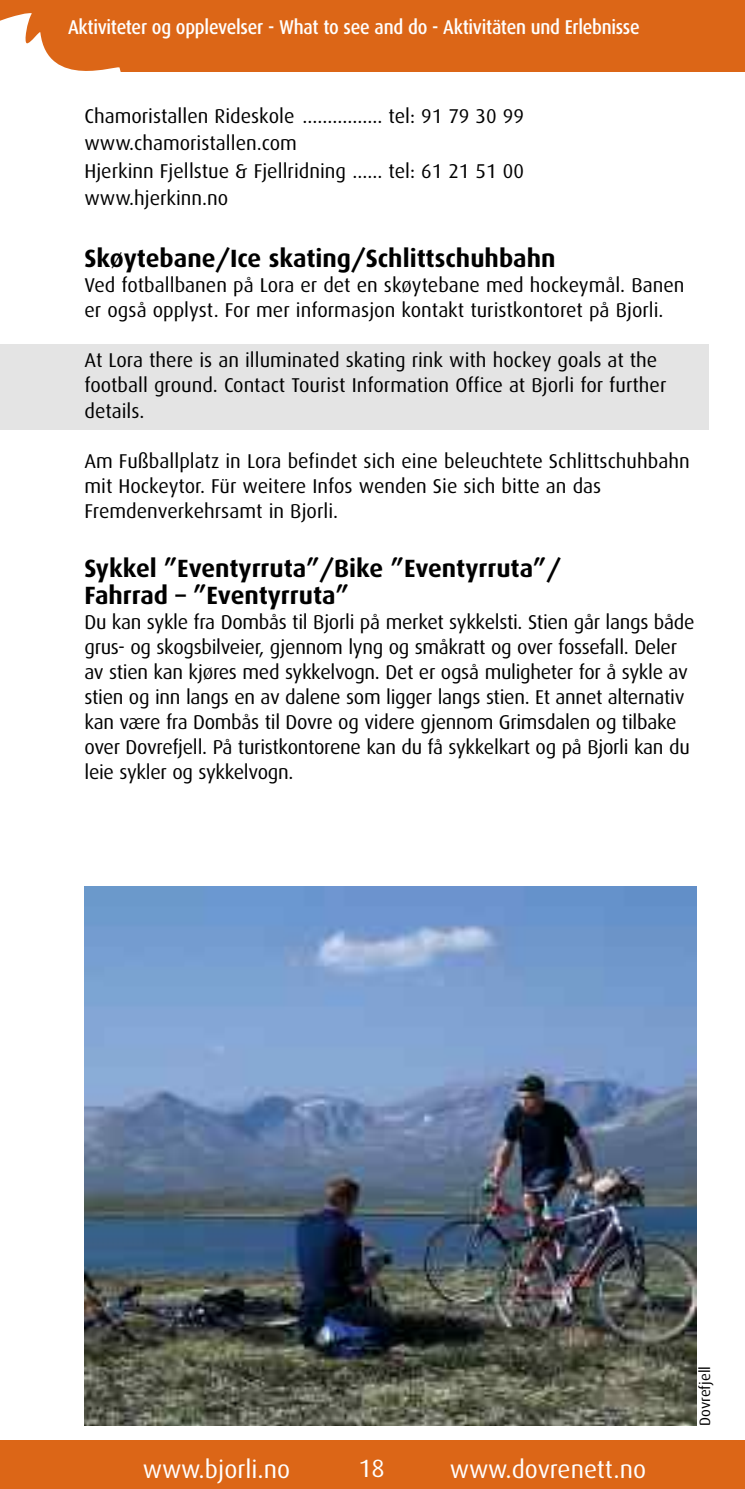
<style>
.page{position:relative;width:745px;height:1489px;background:#fff}
.page>*{position:absolute;margin:0;border:0;box-sizing:border-box;transform-origin:0 0}
.t1{font:700 25px/27.5px "Dax";color:#000}
.t2{font:25px "Dax";color:#fff}
.t3{font:20px/25px "Dax";letter-spacing:-.005em;color:#000}
.t4{font:500 20px "Dax";letter-spacing:-.015em;color:#fff;scale:.9 1}
.t5{font:15px "Dax";color:#000}
</style>
<div class="page">
<div style="left:0;top:1px;width:743px;height:71px;background:#dc6617"></div>
<div style="left:0;top:344px;width:708px;height:85px;background:#e4e4e4"></div>
<div style="left:0;top:1439px;width:743px;height:49px;background:#dc6617"></div>
<img style="left:84px;top:887px;width:611px;height:538px">
<p class="t4" style="left:68px;top:18px;width:636px">Aktiviteter og opplevelser - What to see and do - Aktivitäten und Erlebnisse</p>
<p class="t3" style="left:84px;top:102px;width:440px;line-height:27.5px">Chamoristallen Rideskole ................ tel: 91 79 30 99 www.chamoristallen.com<br>Hjerkinn Fjellstue &amp; Fjellridning ...... tel: 61 21 51 00 www.hjerkinn.no</p>
<p class="t1" style="left:84px;top:246px;width:472px">Skøytebane/Ice skating/Schlittschuhbahn</p>
<p class="t3" style="left:84px;top:273px;width:601px">Ved fotballbanen på Lora er det en skøytebane med hockeymål. Banen er også opplyst. For mer informasjon kontakt turistkontoret på Bjorli.</p>
<p class="t3" style="left:84px;top:348px;width:583px">At Lora there is an illuminated skating rink with hockey goals at the football ground. Contact Tourist Information Office at Bjorli for further details.</p>
<p class="t3" style="left:84px;top:448px;width:606px">Am Fußballplatz in Lora befindet sich eine beleuchtete Schlittschuhbahn mit Hockeytor. Für weitere Infos wenden Sie sich bitte an das<br>Fremdenverkehrsamt in Bjorli.</p>
<p class="t1" style="left:84px;top:555px;width:477px">Sykkel ”Eventyrruta”/Bike ”Eventyrruta”/<br>Fahrrad – ”Eventyrruta”</p>
<p class="t3" style="left:84px;top:610px;width:611px">Du kan sykle fra Dombås til Bjorli på merket sykkelsti. Stien går langs både grus- og skogsbilveier, gjennom lyng og småkratt og over fossefall. Deler av stien kan kjøres med sykkelvogn. Det er også muligheter for å sykle av stien og inn langs en av dalene som ligger langs stien. Et annet alternativ kan være fra Dombås til Dovre og videre gjennom Grimsdalen og tilbake over Dovrefjell. På turistkontorene kan du få sykkelkart og på Bjorli kan du leie sykler og sykkelvogn.</p>
<p class="t2" style="left:143px;top:1455px;width:149px">www.bjorli.no</p>
<p class="t2" style="left:449px;top:1455px;width:198px">www.dovrenett.no</p>
<p class="t2" style="left:358px;top:1454px;width:28px">1 86</p>
<p class="t5" style="left:696px;top:1425px;width:61px;rotate:-90deg">Dovrefjell</p>
</div>
